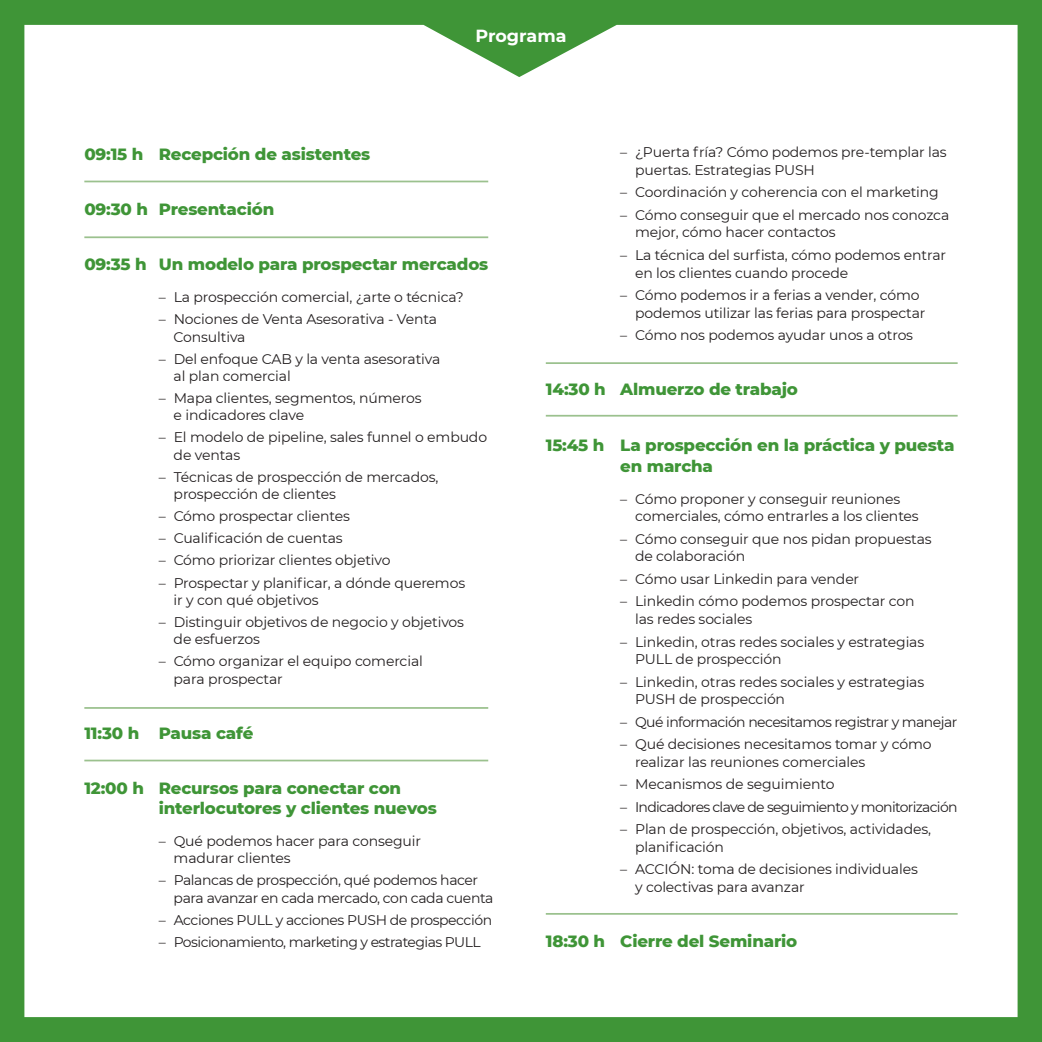
<style>
.page{position:relative;width:1042px;height:1042px;background:#3f9537}
.page>*{position:absolute;margin:0;border:0;box-sizing:border-box;transform-origin:0 0}
.t1{font:700 17.5px "Montserrat";color:#fff}
.t2{font:800 16.62px/20.3px "Montserrat";letter-spacing:-.01em;color:#3f9537}
.t3{font:14px/17.5px "Montserrat";letter-spacing:-.01em;color:#231f20}
.t4{font:14px/17.2px "Montserrat";letter-spacing:-.03em;color:#231f20}
.t5{font:14px "Montserrat";letter-spacing:-.04em;color:#231f20}
.t6{font:14px "Montserrat";letter-spacing:-.05em;color:#231f20}
</style>
<div class="page">
<div style="left:24px;top:25px;width:993px;height:992px;background:#fff"></div>
<hr style="left:84px;top:181px;width:404px;height:1px;background:#9bc18e">
<hr style="left:84px;top:236px;width:404px;height:2px;background:#9bc18e">
<hr style="left:84px;top:707px;width:404px;height:2px;background:#9bc18e">
<hr style="left:84px;top:759px;width:404px;height:2px;background:#9bc18e">
<hr style="left:546px;top:362px;width:411px;height:2px;background:#9bc18e">
<hr style="left:546px;top:415px;width:411px;height:1px;background:#9bc18e">
<hr style="left:546px;top:913px;width:411px;height:2px;background:#9bc18e">
<p class="t1" style="left:475px;top:23px;width:93px">Programa</p>
<p class="t2" style="left:84px;top:143px;width:287px">09:15 h Recepción de asistentes</p>
<p class="t2" style="left:84px;top:198px;width:191px">09:30 h Presentación</p>
<p class="t2" style="left:84px;top:253px;width:405px">09:35 h Un modelo para prospectar mercados</p>
<p class="t3" style="left:159px;top:288px;width:306px">– La prospección comercial, ¿arte o técnica?</p>
<p class="t3" style="left:174px;top:310px;width:265px;text-indent:-15px">– Nociones de Venta Asesorativa - Venta<br>Consultiva</p>
<p class="t3" style="left:174px;top:350px;width:268px;text-indent:-15px">– Del enfoque CAB y la venta asesorativa al plan comercial</p>
<p class="t3" style="left:174px;top:389px;width:249px;text-indent:-15px">– Mapa clientes, segmentos, números e indicadores clave</p>
<p class="t3" style="left:174px;top:428px;width:315px;text-indent:-15px">– El modelo de pipeline, sales funnel o embudo de ventas</p>
<p class="t3" style="left:174px;top:468px;width:266px;text-indent:-15px">– Técnicas de prospección de mercados, prospección de clientes</p>
<p class="t3" style="left:159px;top:507px;width:193px">– Cómo prospectar clientes</p>
<p class="t3" style="left:159px;top:529px;width:185px">– Cualificación de cuentas</p>
<p class="t3" style="left:159px;top:551px;width:233px">– Cómo priorizar clientes objetivo</p>
<p class="t3" style="left:174px;top:573px;width:293px;text-indent:-15px">– Prospectar y planificar, a dónde queremos ir y con qué objetivos</p>
<p class="t3" style="left:174px;top:613px;width:292px;text-indent:-15px">– Distinguir objetivos de negocio y objetivos de esfuerzos</p>
<p class="t3" style="left:174px;top:652px;width:251px;text-indent:-15px">– Cómo organizar el equipo comercial para prospectar</p>
<p class="t2" style="left:84px;top:721px;width:171px">11:30 h Pausa café</p>
<p class="t2" style="left:159px;top:777px;width:280px;text-indent:-74px">12:00 h Recursos para conectar con interlocutores y clientes nuevos</p>
<p class="t3" style="left:174px;top:832px;width:249px;text-indent:-15px">– Qué podemos hacer para conseguir madurar clientes</p>
<p class="t4" style="left:174px;top:871px;width:321px;text-indent:-15px">– Palancas de prospección, qué podemos hacer para avanzar en cada mercado, con cada cuenta</p>
<p class="t4" style="left:159px;top:911px;width:335px">– Acciones PULL y acciones PUSH de prospección</p>
<p class="t5" style="left:159px;top:932px;width:323px">– Posicionamiento, marketing y estrategias PULL</p>
<p class="t3" style="left:635px;top:143px;width:313px;text-indent:-15px">– ¿Puerta fría? Cómo podemos pre-templar las puertas. Estrategias PUSH</p>
<p class="t3" style="left:620px;top:183px;width:320px">– Coordinación y coherencia con el marketing</p>
<p class="t3" style="left:635px;top:206px;width:316px;text-indent:-15px">– Cómo conseguir que el mercado nos conozca mejor, cómo hacer contactos</p>
<p class="t3" style="left:635px;top:246px;width:312px;text-indent:-15px">– La técnica del surfista, cómo podemos entrar en los clientes cuando procede</p>
<p class="t3" style="left:635px;top:286px;width:292px;text-indent:-15px">– Cómo podemos ir a ferias a vender, cómo podemos utilizar las ferias para prospectar</p>
<p class="t3" style="left:620px;top:326px;width:294px">– Cómo nos podemos ayudar unos a otros</p>
<p class="t2" style="left:546px;top:378px;width:254px">14:30 h Almuerzo de trabajo</p>
<p class="t2" style="left:620px;top:434px;width:336px;text-indent:-74px">15:45 h La prospección en la práctica y puesta en marcha</p>
<p class="t3" style="left:635px;top:490px;width:285px;text-indent:-15px">– Cómo proponer y conseguir reuniones comerciales, cómo entrarles a los clientes</p>
<p class="t3" style="left:635px;top:530px;width:298px;text-indent:-15px">– Cómo conseguir que nos pidan propuestas de colaboración</p>
<p class="t3" style="left:620px;top:570px;width:240px">– Cómo usar Linkedin para vender</p>
<p class="t3" style="left:635px;top:592px;width:281px;text-indent:-15px">– Linkedin cómo podemos prospectar con las redes sociales</p>
<p class="t3" style="left:635px;top:632px;width:291px;text-indent:-15px">– Linkedin, otras redes sociales y estrategias<br>PULL de prospección</p>
<p class="t3" style="left:635px;top:672px;width:291px;text-indent:-15px">– Linkedin, otras redes sociales y estrategias<br>PUSH de prospección</p>
<p class="t5" style="left:620px;top:712px;width:339px">– Qué información necesitamos registrar y manejar</p>
<p class="t3" style="left:635px;top:735px;width:298px;text-indent:-15px">– Qué decisiones necesitamos tomar y cómo realizar las reuniones comerciales</p>
<p class="t3" style="left:620px;top:775px;width:216px">– Mecanismos de seguimiento</p>
<p class="t6" style="left:620px;top:797px;width:339px">– Indicadores clave de seguimiento y monitorización</p>
<p class="t3" style="left:635px;top:820px;width:297px;text-indent:-15px">– Plan de prospección, objetivos, actividades, planificación</p>
<p class="t3" style="left:635px;top:860px;width:284px;text-indent:-15px">– ACCIÓN: toma de decisiones individuales y colectivas para avanzar</p>
<p class="t2" style="left:546px;top:930px;width:253px">18:30 h Cierre del Seminario</p>
</div>
